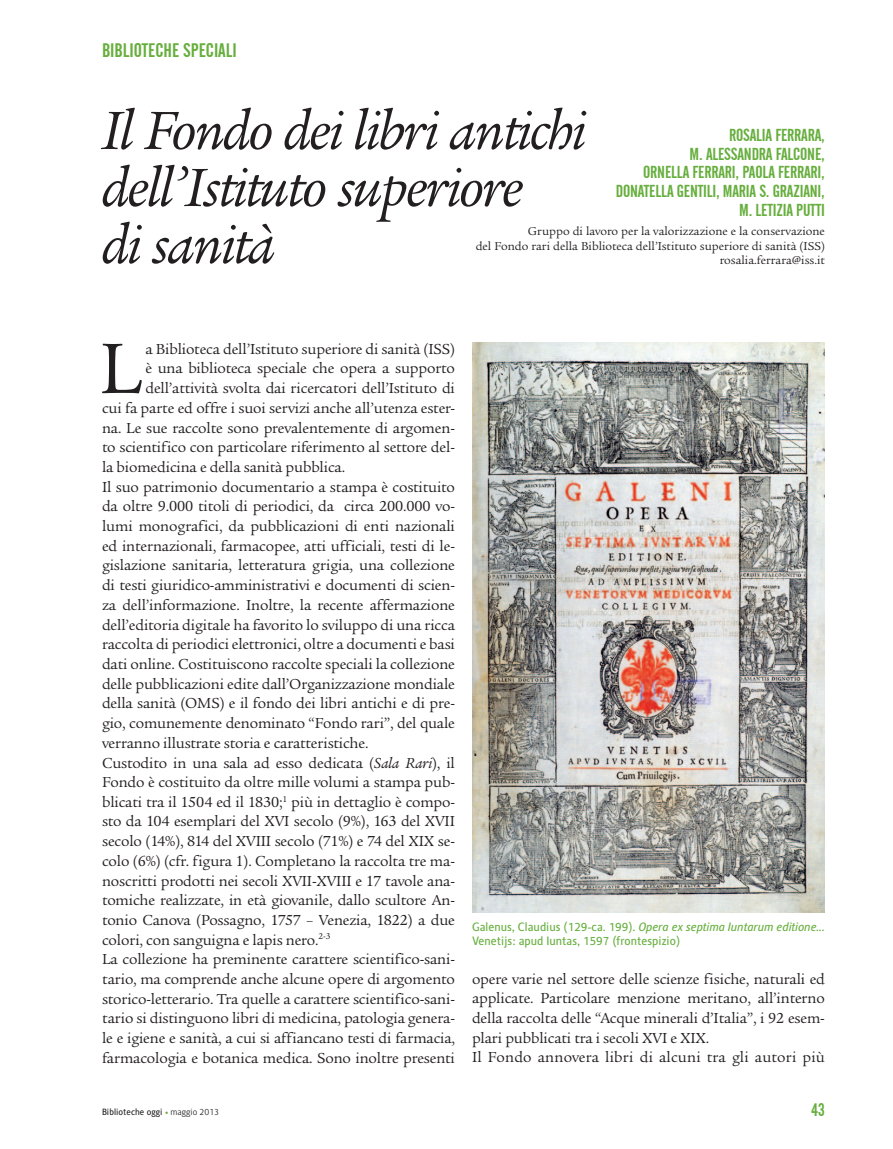
<style>
.page{position:relative;width:893px;height:1149px;background:#fff}
.page>*{position:absolute;margin:0;border:0;box-sizing:border-box;transform-origin:0 0}
.t1{font:77.7px "Legacy Ser ITC";color:#231f20}
.t2{font:italic 58.5px/57px "Legacy Ser ITC";letter-spacing:-.03em;color:#231f20}
.t3{font:19.5px "Alternate Gothic No 2 BT";color:#66ae3d}
.t4{font:18px "Alternate Gothic No 2 BT";color:#66ae3d}
.t5{font:17.25px/18.8px "Alternate Gothic No 2 BT";letter-spacing:-.01em;color:#66ae3d;text-align:right}
.t6{font:15.75px/19.6px "Legacy Ser ITC";letter-spacing:-.01em;color:#231f20}
.t7{font:12.45px/14.7px "Legacy Ser ITC";color:#231f20;text-align:right}
.t8{font:12px/14.4px "Alber";color:#66ae3d}
.t9{font:9px "Alber";color:#231f20}
.s1{font-style:italic}
.s2{font-weight:700;font-style:italic;color:#66ae3d}
.s3{font-weight:300}
</style>
<div class="page">
<img style="left:472px;top:343px;width:353px;height:568px">
<p class="t3" style="left:102px;top:40px;width:136px">BIBLIOTECHE SPECIALI</p>
<h2 class="t2" style="left:102px;top:103px;width:485px">Il Fondo dei libri antichi dell’Istituto superiore<br>di sanità</h2>
<p class="t5" style="left:616px;top:126px;width:211px">ROSALIA FERRARA,<br>M. ALESSANDRA FALCONE,<br>ORNELLA FERRARI, PAOLA FERRARI,<br>DONATELLA GENTILI, MARIA S. GRAZIANI,<br>M. LETIZIA PUTTI</p>
<p class="t7" style="left:476px;top:223px;width:351px">Gruppo di lavoro per la valorizzazione e la conservazione<br>del Fondo rari della Biblioteca dell’Istituto superiore di sanità (ISS) rosalia.ferrara@iss.it</p>
<h1 class="t1" style="left:99px;top:324px;width:45px">L</h1>
<p class="t6" style="left:145px;top:339px;width:311px">a Biblioteca dell’Istituto superiore di sanità (ISS)</p>
<p class="t6" style="left:145px;top:358px;width:311px">è una biblioteca speciale che opera a supporto</p>
<p class="t6" style="left:145px;top:378px;width:311px">dell’attività svolta dai ricercatori dell’Istituto di</p>
<p class="t6" style="left:102px;top:398px;width:354px">cui fa parte ed offre i suoi servizi anche all’utenza ester-</p>
<p class="t6" style="left:102px;top:418px;width:354px">na. Le sue raccolte sono prevalentemente di argomen-</p>
<p class="t6" style="left:102px;top:437px;width:354px">to scientifico con particolare riferimento al settore del-</p>
<p class="t6" style="left:102px;top:457px;width:245px">la biomedicina e della sanità pubblica.</p>
<p class="t6" style="left:102px;top:477px;width:354px">Il suo patrimonio documentario a stampa è costituito</p>
<p class="t6" style="left:102px;top:496px;width:354px">da oltre 9.000 titoli di periodici, da circa 200.000 vo-</p>
<p class="t6" style="left:102px;top:516px;width:354px">lumi monografici, da pubblicazioni di enti nazionali</p>
<p class="t6" style="left:102px;top:536px;width:354px">ed internazionali, farmacopee, atti ufficiali, testi di le-</p>
<p class="t6" style="left:102px;top:555px;width:354px">gislazione sanitaria, letteratura grigia, una collezione</p>
<p class="t6" style="left:102px;top:575px;width:354px">di testi giuridico-amministrativi e documenti di scien-</p>
<p class="t6" style="left:102px;top:595px;width:354px">za dell’informazione. Inoltre, la recente affermazione</p>
<p class="t6" style="left:102px;top:614px;width:354px">dell’editoria digitale ha favorito lo sviluppo di una ricca</p>
<p class="t6" style="left:102px;top:634px;width:354px">raccolta di periodici elettronici, oltre a documenti e basi</p>
<p class="t6" style="left:102px;top:654px;width:354px">dati online. Costituiscono raccolte speciali la collezione</p>
<p class="t6" style="left:102px;top:673px;width:354px">delle pubblicazioni edite dall’Organizzazione mondiale</p>
<p class="t6" style="left:102px;top:693px;width:354px">della sanità (OMS) e il fondo dei libri antichi e di pre-</p>
<p class="t6" style="left:102px;top:713px;width:354px">gio, comunemente denominato “Fondo rari”, del quale</p>
<p class="t6" style="left:102px;top:733px;width:268px">verranno illustrate storia e caratteristiche.</p>
<p class="t6" style="left:102px;top:752px;width:354px">Custodito in una sala ad esso dedicata (<span class="s1">Sala Rari</span>), il</p>
<p class="t6" style="left:102px;top:772px;width:354px">Fondo è costituito da oltre mille volumi a stampa pub-</p>
<p class="t6" style="left:102px;top:792px;width:354px">blicati tra il 1504 ed il 1830;<sup>1</sup> più in dettaglio è compo-</p>
<p class="t6" style="left:102px;top:811px;width:354px">sto da 104 esemplari del XVI secolo (9%), 163 del XVII</p>
<p class="t6" style="left:102px;top:831px;width:354px">secolo (14%), 814 del XVIII secolo (71%) e 74 del XIX se-</p>
<p class="t6" style="left:102px;top:851px;width:354px">colo (6%) (cfr. figura 1). Completano la raccolta tre ma-</p>
<p class="t6" style="left:102px;top:870px;width:354px">noscritti prodotti nei secoli XVII-XVIII e 17 tavole ana-</p>
<p class="t6" style="left:102px;top:890px;width:354px">tomiche realizzate, in età giovanile, dallo scultore An-</p>
<p class="t6" style="left:102px;top:910px;width:354px">tonio Canova (Possagno, 1757 – Venezia, 1822) a due</p>
<p class="t6" style="left:102px;top:929px;width:230px">colori, con sanguigna e lapis nero.<sup>2-3</sup></p>
<p class="t6" style="left:102px;top:949px;width:354px">La collezione ha preminente carattere scientifico-sani-</p>
<p class="t6" style="left:102px;top:969px;width:354px">tario, ma comprende anche alcune opere di argomento</p>
<p class="t6" style="left:102px;top:988px;width:354px">storico-letterario. Tra quelle a carattere scientifico-sani-</p>
<p class="t6" style="left:102px;top:1008px;width:354px">tario si distinguono libri di medicina, patologia genera-</p>
<p class="t6" style="left:102px;top:1028px;width:354px">le e igiene e sanità, a cui si affiancano testi di farmacia,</p>
<p class="t6" style="left:102px;top:1047px;width:354px">farmacologia e botanica medica. Sono inoltre presenti</p>
<p class="t8" style="left:472px;top:918px;width:354px">Galenus, Claudius (129-ca. 199). <span class="s1">Opera ex septima Iuntarum editione...<br></span>Venetijs: apud Iuntas, 1597 (frontespizio)</p>
<p class="t6" style="left:472px;top:968px;width:354px">opere varie nel settore delle scienze fisiche, naturali ed applicate. Particolare menzione meritano, all’interno della raccolta delle “Acque minerali d’Italia”, i 92 esem&shy;plari pubblicati tra i secoli XVI e XIX.<br>Il Fondo annovera libri di alcuni tra gli autori più</p>
<p class="t9" style="left:102px;top:1106px;width:119px">Biblioteche oggi <span class="s2">•</span> <span class="s3">maggio 2013</span></p>
<p class="t4" style="left:811px;top:1099px;width:15px">43</p>
</div>
